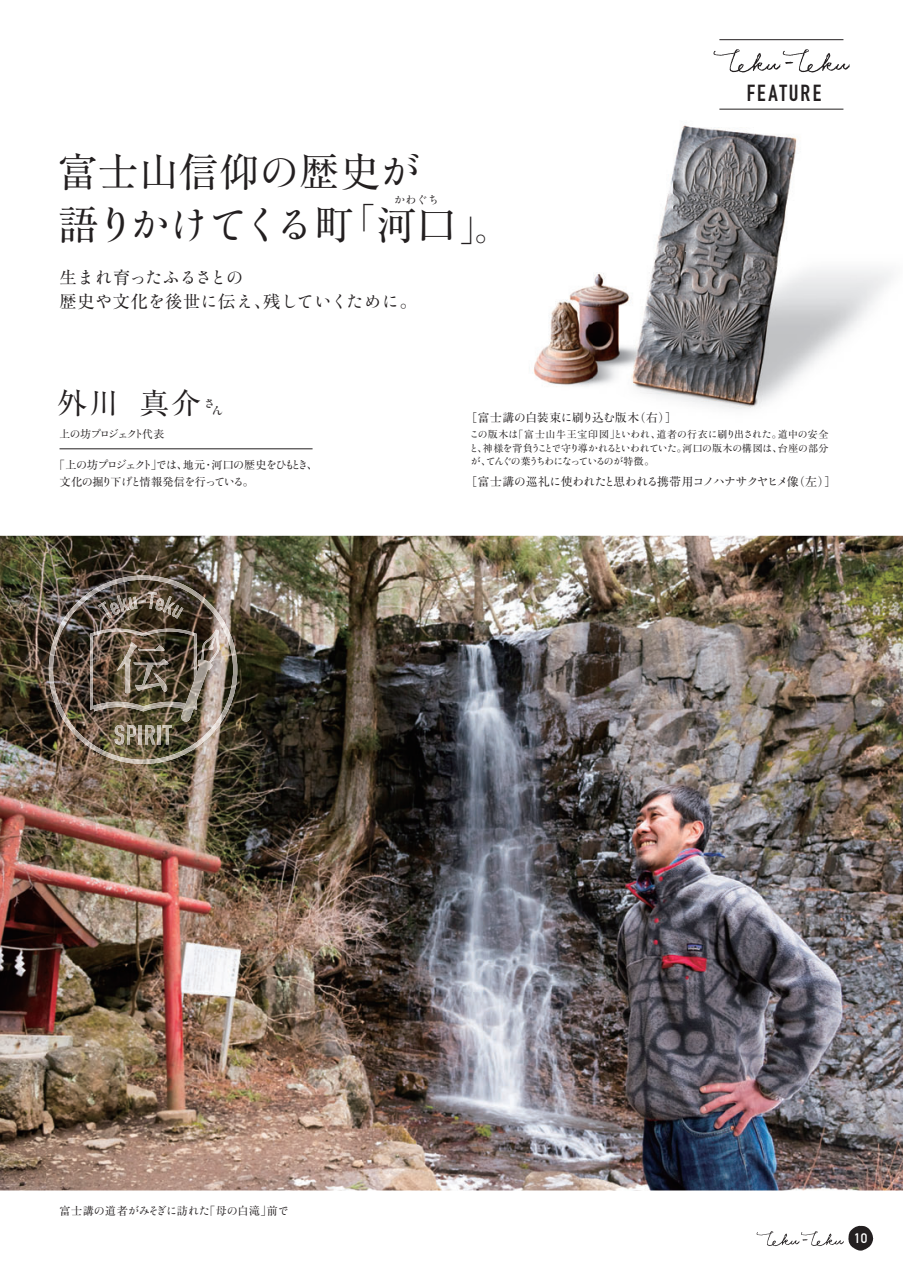
<style>
.page{position:relative;width:903px;height:1275px;background:#fff}
.page>*{position:absolute;margin:0;border:0;box-sizing:border-box;transform-origin:0 0}
.t1{font:40.25px "Ryumin Pro";color:#231f20}
.t2{font:40.25px "Ryumin Std Regular KO";letter-spacing:-.13em;color:#231f20}
.t3{font:30.28px "Ryumin Pro";color:#231f20}
.t4{font:29.22px "Ryumin Pro";color:#231f20}
.t5{font:22.93px "DIN Engschrift";letter-spacing:.085em;color:#231f20}
.t6{font:17.32px "Ryumin Pro";color:#231f20}
.t7{font:17.32px "Ryumin Std Regular KO";letter-spacing:-.07em;color:#231f20}
.t8{font:17.32px "Ryumin Std Regular KO";letter-spacing:-.005em;color:#231f20}
.t9{font:13.65px "DIN Mittelschrift";color:#fff}
.t10{font:11.72px "Ryumin Std Regular KO";letter-spacing:-.11em;color:#231f20}
.t11{font:11.72px "Ryumin Pro";letter-spacing:.05em;color:#231f20}
.t12{font:11.72px "Ryumin Std Medium KO";color:#231f20}
.t13{font:11.2px/17.3px "Ryumin Pro";letter-spacing:.03em;color:#231f20;text-align:center}
.t14{font:11.2px "Ryumin Std Regular KO";letter-spacing:-.14em;color:#231f20}
.t15{font:11.2px "Ryumin Std Regular KO";letter-spacing:-.16em;color:#231f20}
.t16{font:10.85px "Ryumin Std Regular KO";letter-spacing:-.155em;color:#231f20}
.t17{font:9.97px "Ryumin Pro";letter-spacing:.075em;color:#231f20}
.t18{font:9.97px "Ryumin Std Regular KO";letter-spacing:-.13em;color:#231f20}
.t19{font:9.97px "Ryumin Std Regular KO";letter-spacing:-.105em;color:#231f20}
.s1{font-family:"Ryumin Std Regular KO"}
.s2{font-family:"Ryumin Pro"}
</style>
<div class="page">
<img style="left:0;top:536px;width:903px;height:654px">
<img style="left:533px;top:268px;width:122px;height:125px">
<img style="left:653px;top:108px;width:191px;height:160px">
<img style="left:655px;top:267px;width:237px;height:142px">
<img style="left:646px;top:393px;width:10px;height:16px">
<hr style="left:60px;top:448px;width:253px;height:1px;background:#231f20">
<hr style="left:719px;top:39px;width:124px;height:1px;background:#231f20">
<hr style="left:719px;top:109px;width:124px;height:1px;background:#231f20">
<svg style="left:713px;top:49px;width:137px;height:24px"></svg>
<img style="left:49px;top:575px;width:188px;height:189px">
<img style="left:98px;top:601px;width:14px;height:17px">
<svg style="left:110px;top:603px;width:10px;height:12px"></svg>
<img style="left:117px;top:595px;width:13px;height:17px">
<svg style="left:128px;top:597px;width:18px;height:12px"></svg>
<img style="left:148px;top:592px;width:9px;height:17px">
<svg style="left:155px;top:598px;width:8px;height:13px"></svg>
<img style="left:163px;top:596px;width:12px;height:19px">
<img style="left:171px;top:605px;width:12px;height:14px">
<img style="left:115px;top:725px;width:9px;height:20px">
<img style="left:127px;top:725px;width:9px;height:19px">
<img style="left:139px;top:725px;width:3px;height:19px">
<img style="left:145px;top:725px;width:10px;height:19px">
<svg style="left:158px;top:725px;width:2px;height:19px"></svg>
<img style="left:163px;top:725px;width:9px;height:19px">
<img style="left:94px;top:710px;width:87px;height:1px">
<img style="left:90px;top:629px;width:107px;height:81px">
<img style="left:137px;top:659px;width:31px;height:33px">
<img style="left:138px;top:645px;width:26px;height:6px">
<img style="left:117px;top:642px;width:20px;height:51px">
<img style="left:181px;top:630px;width:39px;height:92px">
<svg style="left:756px;top:1226px;width:117px;height:25px"></svg>
<h1 class="t1" style="left:58px;top:140px;width:364px">富士山信仰<span class="s1">の</span>歴史<span class="s1">が</span></h1>
<h1 class="t2" style="left:58px;top:197px;width:297px"><span class="s2">語</span>りかけてくる<span class="s2">町</span></h1>
<p class="t14" style="left:394px;top:192px;width:46px">かわぐち</p>
<h2 class="t3" style="left:345px;top:193px;width:32px">「</h2>
<h1 class="t1" style="left:376px;top:194px;width:82px">河口</h1>
<h2 class="t3" style="left:459px;top:207px;width:47px">。「</h2>
<h3 class="t7" style="left:59px;top:265px;width:186px"><span class="s2">生</span>まれ<span class="s2">育</span>ったふるさとの</h3>
<h3 class="t6" style="left:59px;top:288px;width:213px">歴史<span class="s1">や</span>文化<span class="s1">を</span>後世<span class="s1">に</span>伝<span class="s1">え</span>、</h3>
<h3 class="t8" style="left:263px;top:290px;width:155px"><span class="s2">残</span>していくために<span class="s2">。</span></h3>
<h3 class="t5" style="left:747px;top:80px;width:76px">FEATURE</h3>
<h3 class="t4" style="left:58px;top:380px;width:63px">外川</h3>
<h3 class="t4" style="left:140px;top:380px;width:62px">真介</h3>
<p class="t12" style="left:204px;top:395px;width:13px">さ</p>
<p class="t12" style="left:212px;top:402px;width:13px">ん</p>
<p class="t16" style="left:60px;top:427px;width:106px"><span class="s2">上</span>の<span class="s2">坊</span>プロジェクト<span class="s2">代表</span></p>
<p class="t15" style="left:54px;top:456px;width:135px"><span class="s2">「上</span>の<span class="s2">坊</span>プロジェクトでは<span class="s2">、</span></p>
<p class="t14" style="left:212px;top:456px;width:99px"><span class="s2">河口</span>の<span class="s2">歴史</span>をひもとき</p>
<p class="t13" style="left:59px;top:455px;width:196px">」<br>文化<span class="s1">の</span>掘<span class="s1">り</span>下<span class="s1">げと</span>情報発信<span class="s1">を</span>行<span class="s1">っている</span>。</p>
<p class="t13" style="left:183px;top:455px;width:24px">地元</p>
<p class="t13" style="left:203px;top:455px;width:13px">・</p>
<p class="t13" style="left:307px;top:455px;width:13px">、</p>
<p class="t11" style="left:634px;top:408px;width:45px">（右 [(</p>
<p class="t11" style="left:465px;top:408px;width:175px">［富士講<span class="s1">の</span>白装束<span class="s1">に</span>刷<span class="s1">り</span>込<span class="s1">む</span>版木</p>
<p class="t17" style="left:656px;top:426px;width:127px">道者<span class="s1">の</span>行衣<span class="s1">に</span>刷<span class="s1">り</span>出<span class="s1">された</span>。</p>
<p class="t17" style="left:778px;top:426px;width:52px">道中<span class="s1">の</span>安全</p>
<p class="t17" style="left:514px;top:426px;width:148px">「富士山牛王宝印図<span class="s1">といわれ</span>、</p>
<p class="t18" style="left:469px;top:427px;width:51px">この<span class="s2">版木</span>は</p>
<p class="t17" style="left:610px;top:426px;width:11px">」</p>
<p class="t19" style="left:469px;top:441px;width:219px">と<span class="s2">神様</span>を<span class="s2">背負</span>うことで<span class="s2">守</span>り<span class="s2">導</span>かれるといわれていた<span class="s2">。</span></p>
<p class="t17" style="left:477px;top:440px;width:11px">、</p>
<p class="t18" style="left:486px;top:454px;width:170px">てんぐの<span class="s2">葉</span>うちわになっているのが<span class="s2">特徴。</span></p>
<p class="t17" style="left:778px;top:440px;width:52px">台座<span class="s1">の</span>部分</p>
<p class="t17" style="left:682px;top:440px;width:101px">河口<span class="s1">の</span>版木<span class="s1">の</span>構図<span class="s1">は</span>、</p>
<p class="t18" style="left:471px;top:454px;width:22px">が<span class="s2">、</span></p>
<p class="t11" style="left:793px;top:472px;width:45px">（左 [(</p>
<p class="t10" style="left:465px;top:473px;width:335px"><span class="s2">［富士講</span>の<span class="s2">巡礼</span>に<span class="s2">使</span>われたと<span class="s2">思</span>われる<span class="s2">携帯用</span>コノハナサクヤヒメ<span class="s2">像</span></p>
<p class="t13" style="left:204px;top:1201px;width:69px">「母<span class="s1">の</span>白滝」</p>
<p class="t13" style="left:267px;top:1201px;width:24px">前<span class="s1">で</span></p>
<p class="t14" style="left:60px;top:1203px;width:152px"><span class="s2">富士講</span>の<span class="s2">道者</span>がみそぎに<span class="s2">訪</span>れた</p>
<h3 class="t9" style="left:854px;top:1230px;width:15px">10</h3>
</div>
